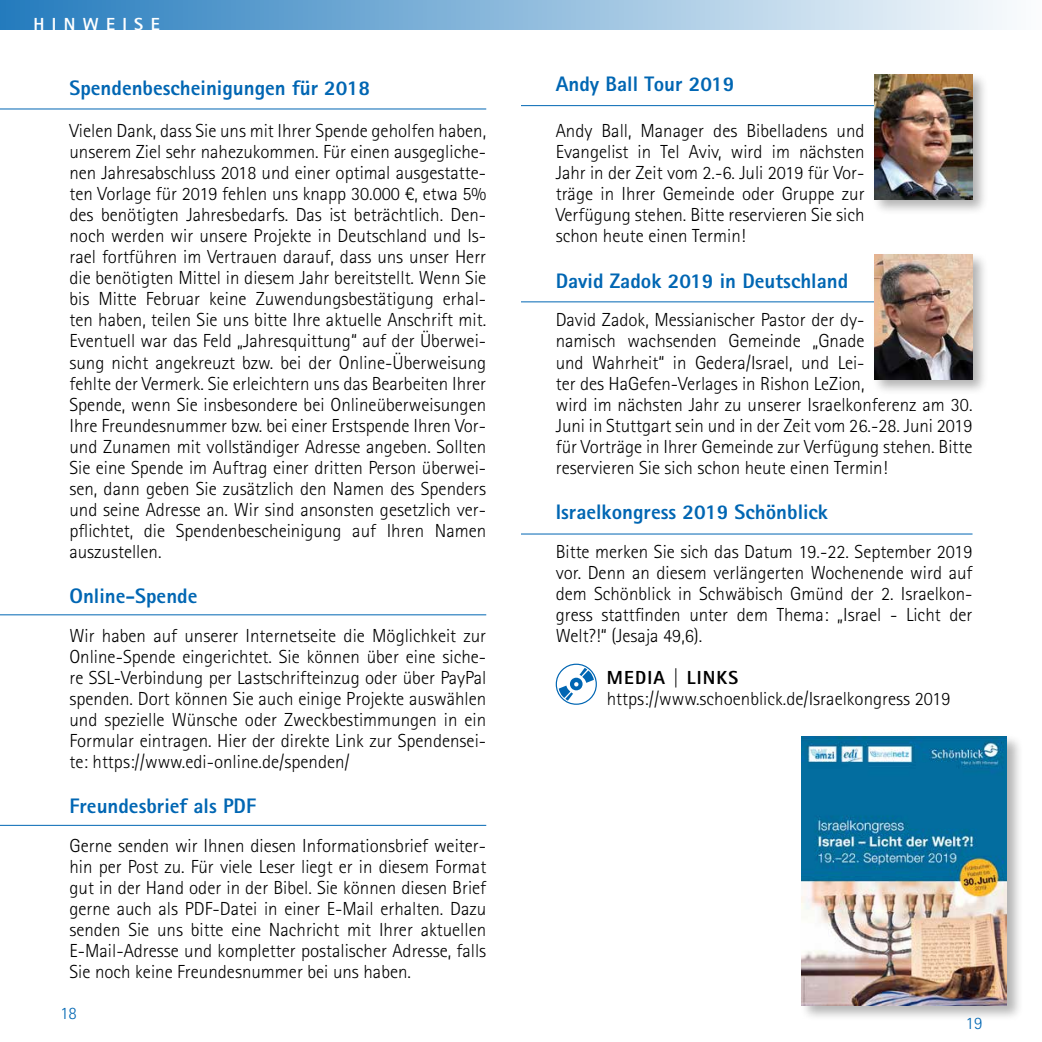
<style>
.page{position:relative;width:1042px;height:1042px;background:#fff}
.page>*{position:absolute;margin:0;border:0;box-sizing:border-box;transform-origin:0 0}
.t1{font:800 21px "Agfa Rotis Sans Serif";color:#0066b3}
.t2{font:300 18.9px/21px "Agfa Rotis Sans Serif";color:#000;text-align:justify}
.t3{font:800 18.9px "Agfa Rotis Sans Serif";letter-spacing:.06em;color:#000}
.t4{font:800 17.5px "Agfa Rotis Sans Serif";letter-spacing:.42em;color:#fff}
.t5{font:300 17.5px "Agfa Rotis Sans Serif";color:#0066b3}
</style>
<div class="page">
<div style="left:0;top:0;width:1042px;height:30px;background:linear-gradient(to right,#247bbd,#fbfcfd)"></div>
<svg style="left:556px;top:663px;width:41px;height:42px"></svg>
<div style="left:799px;top:733px;width:224px;height:289px;background:#000;opacity:.3"></div>
<img style="left:802px;top:736px;width:205px;height:269px">
<hr style="left:521px;top:105px;width:451px;height:1px;background:#0066b3">
<hr style="left:521px;top:301px;width:451px;height:1px;background:#0066b3">
<hr style="left:521px;top:533px;width:451px;height:1px;background:#0066b3">
<hr style="left:0;top:109px;width:486px;height:1px;background:#0066b3">
<hr style="left:0;top:614px;width:486px;height:1px;background:#0066b3">
<hr style="left:0;top:825px;width:486px;height:1px;background:#0066b3">
<div style="left:872px;top:72px;width:117px;height:144px;background:#000;opacity:.3"></div>
<img style="left:874px;top:74px;width:98px;height:125px">
<div style="left:872px;top:252px;width:117px;height:144px;background:#000;opacity:.3"></div>
<img style="left:874px;top:254px;width:98px;height:125px">
<p class="t4" style="left:33px;top:13px;width:128px">HINWEISE</p>
<p class="t1" style="left:69px;top:75px;width:302px">Spendenbescheinigungen für 2018</p>
<p class="t2" style="left:69px;top:121px;width:418px">Vielen Dank, dass Sie uns mit Ihrer Spende geholfen haben, unserem Ziel sehr nahezukommen. Für einen ausgegliche&shy;nen Jahresabschluss 2018 und einer optimal ausgestatte&shy;ten Vorlage für 2019 fehlen uns knapp 30.000 €, etwa 5% des benötigten Jahresbedarfs. Das ist beträchtlich. Den&shy;noch werden wir unsere Projekte in Deutschland und Is&shy;rael fortführen im Vertrauen darauf, dass uns unser Herr die benötigten Mittel in diesem Jahr bereitstellt. Wenn Sie bis Mitte Februar keine Zuwendungsbestätigung erhal&shy;ten haben, teilen Sie uns bitte Ihre aktuelle Anschrift mit.<br>Eventuell war das Feld „Jahresquittung“ auf der Überwei&shy;sung nicht angekreuzt bzw. bei der Online-Überweisung fehlte der Vermerk. Sie erleichtern uns das Bearbeiten Ihrer Spende, wenn Sie insbesondere bei Onlineüberweisungen Ihre Freundesnummer bzw. bei einer Erstspende Ihren Vor&shy;und Zunamen mit vollständiger Adresse angeben. Sollten Sie eine Spende im Auftrag einer dritten Person überwei&shy;sen, dann geben Sie zusätzlich den Namen des Spenders und seine Adresse an. Wir sind ansonsten gesetzlich ver&shy;pflichtet, die Spendenbescheinigung auf Ihren Namen auszustellen.</p>
<p class="t1" style="left:69px;top:582px;width:129px">Online-Spende</p>
<p class="t2" style="left:69px;top:625px;width:418px">Wir haben auf unserer Internetseite die Möglichkeit zur Online-Spende eingerichtet. Sie können über eine siche&shy;re SSL-Verbindung per Lastschrifteinzug oder über PayPal spenden. Dort können Sie auch einige Projekte auswählen und spezielle Wünsche oder Zweckbestimmungen in ein Formular eintragen. Hier der direkte Link zur Spendensei&shy;te: https://www.edi-online.de/spenden/</p>
<p class="t1" style="left:69px;top:792px;width:188px">Freundesbrief als PDF</p>
<p class="t2" style="left:69px;top:835px;width:418px">Gerne senden wir Ihnen diesen Informationsbrief weiter&shy;hin per Post zu. Für viele Leser liegt er in diesem Format gut in der Hand oder in der Bibel. Sie können diesen Brief gerne auch als PDF-Datei in einer E-Mail erhalten. Dazu senden Sie uns bitte eine Nachricht mit Ihrer aktuellen E-Mail-Adresse und kompletter postalischer Adresse, falls Sie noch keine Freundesnummer bei uns haben.</p>
<p class="t5" style="left:60px;top:1003px;width:18px">18</p>
<p class="t1" style="left:556px;top:70px;width:180px">Andy Ball Tour 2019</p>
<p class="t2" style="left:556px;top:121px;width:310px">Andy Ball, Manager des Bibelladens und Evangelist in Tel Aviv, wird im nächsten Jahr in der Zeit vom 2.-6. Juli 2019 für Vor&shy;träge in Ihrer Gemeinde oder Gruppe zur Verfügung stehen. Bitte reservieren Sie sich schon heute einen Termin!</p>
<p class="t1" style="left:556px;top:267px;width:294px">David Zadok 2019 in Deutschland</p>
<p class="t2" style="left:556px;top:310px;width:418px;text-align:left">David Zadok, Messianischer Pastor der dy-<br>namisch wachsenden Gemeinde „Gnade<br>und Wahrheit“ in Gedera/Israel, und Lei-<br>ter des HaGefen-Verlages in Rishon LeZion,<br>wird im nächsten Jahr zu unserer Israelkonferenz am 30.<br>Juni in Stuttgart sein und in der Zeit vom 26.-28. Juni 2019 für Vorträge in Ihrer Gemeinde zur Verfügung stehen. Bitte reservieren Sie sich schon heute einen Termin!</p>
<p class="t1" style="left:556px;top:498px;width:274px">Israelkongress 2019 Schönblick</p>
<p class="t2" style="left:556px;top:541px;width:418px">Bitte merken Sie sich das Datum 19.-22. September 2019 vor. Denn an diesem verlängerten Wochenende wird auf dem Schönblick in Schwäbisch Gmünd der 2. Israelkon&shy;gress stattfinden unter dem Thema: „Israel - Licht der Welt?!“ (Jesaja 49,6).</p>
<p class="t3" style="left:607px;top:665px;width:133px">MEDIA | LINKS</p>
<p class="t2" style="left:607px;top:688px;width:345px">https://www.schoenblick.de/Israelkongress 2019</p>
<p class="t5" style="left:965px;top:1012px;width:18px">19</p>
</div>
